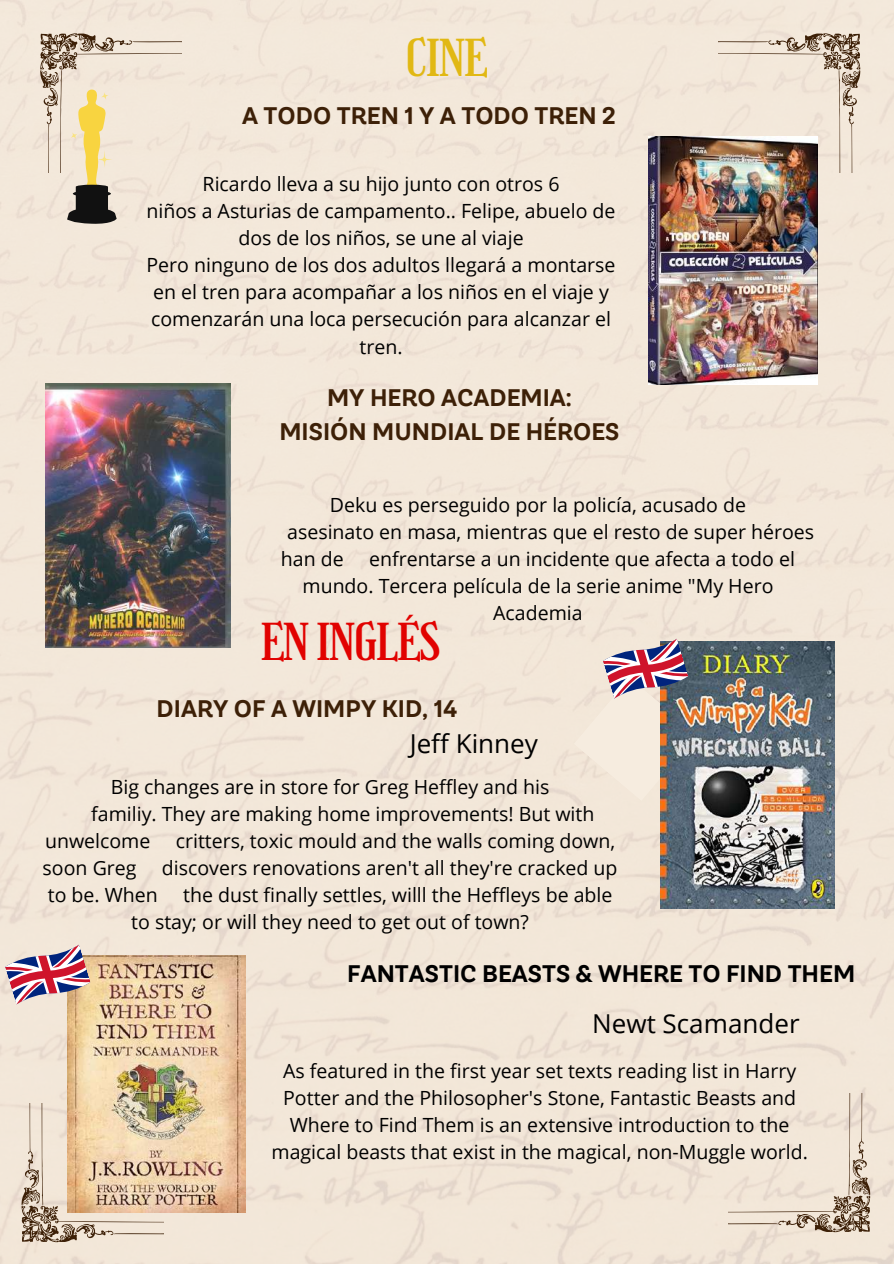
<style>
.page{position:relative;width:894px;height:1264px;background:#fff}
.page>*{position:absolute;margin:0;border:0;box-sizing:border-box;transform-origin:0 0}
.t1{font:49.65px "Girassol";letter-spacing:-.02em;color:#e10200}
.t2{font:49.65px "Girassol";color:#e1b813}
.t3{font:25.95px "Open Sans";color:#000}
.t4{font:700 23.85px/34.2px "TT Hazelnuts";color:#3d2007;text-align:center}
.t5{font:700 23.85px "TT Hazelnuts";color:#000}
.t6{font:19.5px/27.2px "Open Sans";color:#000;text-align:center}
</style>
<div class="page">
<div style="left:0;top:0;width:893px;height:1263px;background:#f3e7d9"></div>
<svg style="left:718px;top:32px;width:142px;height:140px;background:#e2d5c7"></svg>
<svg style="left:21px;top:1103px;width:142px;height:139px;background:#d7c9b9"></svg>
<svg style="left:728px;top:1093px;width:142px;height:139px;background:#e5d8c9"></svg>
<svg style="left:40px;top:32px;width:142px;height:192px;background:#ddd0bc"></svg>
<img style="left:648px;top:136px;width:168px;height:248px">
<img style="left:46px;top:384px;width:184px;height:263px">
<img style="left:660px;top:641px;width:174px;height:267px">
<img style="left:67px;top:956px;width:178px;height:256px">
<svg style="left:4px;top:941px;width:87px;height:66px;background:#c7a0a7"></svg>
<svg style="left:573px;top:635px;width:124px;height:166px;background:#c7b8b5"></svg>
<h1 class="t2" style="left:406px;top:29px;width:83px">CINE</h1>
<p class="t4" style="left:242px;top:98px;width:375px">A TODO TREN 1 Y A TODO TREN 2</p>
<p class="t6" style="left:146px;top:169px;width:470px">Ricardo lleva a su hijo junto con otros 6<br>niños a Asturias de campamento.. Felipe, abuelo de dos de los niños, se une al viaje<br>Pero ninguno de los dos adultos llegará a montarse en el tren para acompañar a los niños en el viaje y comenzarán una loca persecución para alcanzar el tren.</p>
<p class="t4" style="left:279px;top:380px;width:341px">MY HERO ACADEMIA:<br>MISIÓN MUNDIAL DE HÉROES</p>
<p class="t6" style="left:330px;top:491px;width:417px">Deku es perseguido por la policía, acusado de</p>
<p class="t6" style="left:287px;top:518px;width:528px">asesinato en masa, mientras que el resto de super héroes</p>
<p class="t6" style="left:281px;top:545px;width:64px">han de</p>
<p class="t6" style="left:369px;top:545px;width:427px">enfrentarse a un incidente que afecta a todo el</p>
<p class="t6" style="left:302px;top:572px;width:472px">mundo. Tercera película de la serie anime "My Hero</p>
<p class="t6" style="left:493px;top:599px;width:91px">Academia</p>
<h1 class="t1" style="left:260px;top:613px;width:181px">EN INGLÉS</h1>
<p class="t4" style="left:156px;top:691px;width:302px">DIARY OF A WIMPY KID, 14</p>
<h2 class="t3" style="left:409px;top:725px;width:130px">Jeff Kinney</h2>
<p class="t6" style="left:111px;top:772px;width:440px">Big changes are in store for Greg Heffley and his</p>
<p class="t6" style="left:91px;top:799px;width:504px">familiy. They are making home improvements! But with</p>
<p class="t6" style="left:45px;top:826px;width:107px">unwelcome</p>
<p class="t6" style="left:176px;top:826px;width:441px">critters, toxic mould and the walls coming down,</p>
<p class="t6" style="left:43px;top:853px;width:95px">soon Greg</p>
<p class="t6" style="left:162px;top:853px;width:457px">discovers renovations aren't all they're cracked up</p>
<p class="t6" style="left:48px;top:880px;width:111px">to be. When</p>
<p class="t6" style="left:131px;top:880px;width:482px;text-align:left;text-indent:52px">the dust finally settles, willl the Heffleys be able to stay; or will they need to get out of town?</p>
<p class="t5" style="left:347px;top:959px;width:509px">FANTASTIC BEASTS &amp; WHERE TO FIND THEM</p>
<h2 class="t3" style="left:592px;top:1005px;width:209px">Newt Scamander</h2>
<p class="t6" style="left:271px;top:1057px;width:537px">As featured in the first year set texts reading list in Harry Potter and the Philosopher's Stone, Fantastic Beasts and Where to Find Them is an extensive introduction to the magical beasts that exist in the magical, non-Muggle world.</p>
</div>
